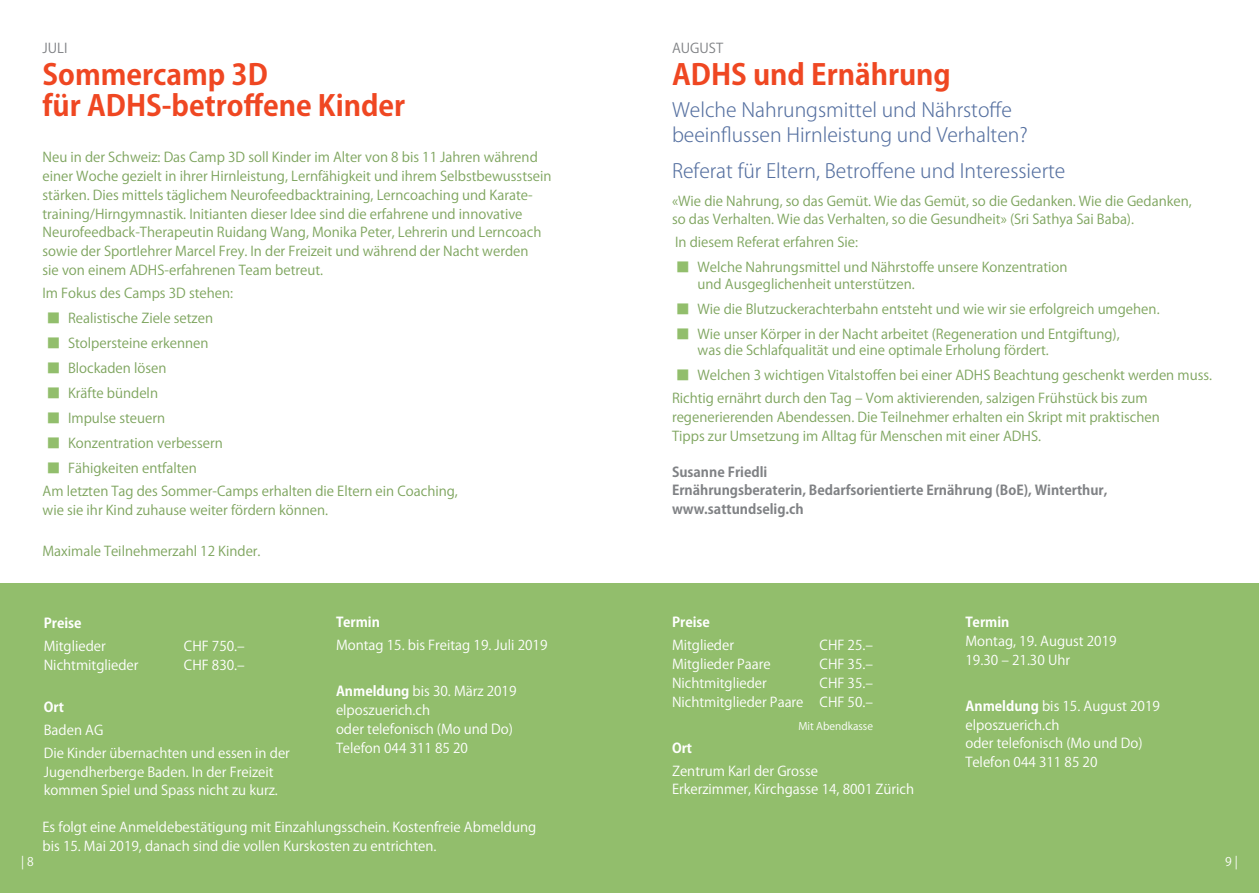
<style>
.page{position:relative;width:1259px;height:893px;background:#fff}
.page>*{position:absolute;margin:0;border:0;box-sizing:border-box;transform-origin:0 0}
.t1{font:700 28.5px/31.5px "Koz Go Pro";color:#ef4722}
.t2{font:300 19.5px/25.5px "Koz Go Pro";color:#5570a0}
.t3{font:13.5px/18.8px "Koz Go Pro";color:#7da45d}
.t4{font:13.5px/18.8px "Koz Go Pro";color:#fff}
.t5{font:700 13.5px/18.8px "Koz Go Pro";color:#808285}
.t6{font:700 13.5px "Koz Go Pro";color:#fff}
.t7{font:13.5px "Koz Go Pro";color:#808285}
.t8{font:12px "Koz Go Pro";color:#fff}
.t9{font:10.5px "Koz Go Pro";color:#fff}
.s1{color:#92be6c}
.s2{font-weight:700}
</style>
<div class="page">
<div style="left:0;top:583px;width:629px;height:310px;background:#92be6c"></div>
<div style="left:629px;top:583px;width:630px;height:310px;background:#92be6c"></div>
<p class="t7" style="left:43px;top:40px;width:26px">JULI</p>
<h1 class="t1" style="left:43px;top:60px;width:364px">Sommercamp 3D<br>für ADHS-betroffene Kinder</h1>
<p class="t3" style="left:43px;top:148px;width:510px">Neu in der Schweiz: Das Camp 3D soll Kinder im Alter von 8 bis 11 Jahren während einer Woche gezielt in ihrer Hirnleistung, Lernfähigkeit und ihrem Selbstbewusstsein stärken. Dies mittels täglichem Neurofeedbacktraining, Lerncoaching und Karate&shy;training/Hirngymnastik. Initianten dieser Idee sind die erfahrene und innovative Neurofeedback-Therapeutin Ruidang Wang, Monika Peter, Lehrerin und Lerncoach sowie der Sportlehrer Marcel Frey. In der Freizeit und während der Nacht werden<br>sie von einem ADHS-erfahrenen Team betreut.</p>
<p class="t3" style="left:43px;top:284px;width:192px">Im Fokus des Camps 3D stehen:</p>
<p class="t3" style="left:47px;top:309px;width:168px"><span class="s1">■</span> Realistische Ziele setzen</p>
<p class="t3" style="left:47px;top:334px;width:163px"><span class="s1">■</span> Stolpersteine erkennen</p>
<p class="t3" style="left:47px;top:359px;width:121px"><span class="s1">■</span> Blockaden lösen</p>
<p class="t3" style="left:47px;top:384px;width:113px"><span class="s1">■</span> Kräfte bündeln</p>
<p class="t3" style="left:47px;top:409px;width:120px"><span class="s1">■</span> Impulse steuern</p>
<p class="t3" style="left:47px;top:434px;width:178px"><span class="s1">■</span> Konzentration verbessern</p>
<p class="t3" style="left:43px;top:457px;width:417px;line-height:23px;text-indent:4px"><span class="s1">■</span> Fähigkeiten entfalten<br>Am letzten Tag des Sommer-Camps erhalten die Eltern ein Coaching,</p>
<p class="t3" style="left:43px;top:501px;width:287px">wie sie ihr Kind zuhause weiter fördern können.</p>
<p class="t3" style="left:43px;top:542px;width:219px">Maximale Teilnehmerzahl 12 Kinder.</p>
<p class="t6" style="left:44px;top:615px;width:39px">Preise</p>
<p class="t4" style="left:44px;top:637px;width:64px">Mitglieder</p>
<p class="t4" style="left:184px;top:637px;width:62px">CHF 750.–</p>
<p class="t4" style="left:44px;top:656px;width:96px">Nichtmitglieder</p>
<p class="t4" style="left:184px;top:656px;width:62px">CHF 830.–</p>
<p class="t6" style="left:44px;top:698px;width:22px">Ort</p>
<p class="t4" style="left:44px;top:719px;width:248px;line-height:23px">Baden AG<br>Die Kinder übernachten und essen in der</p>
<p class="t4" style="left:44px;top:763px;width:235px">Jugendherberge Baden. In der Freizeit kommen Spiel und Spass nicht zu kurz.</p>
<p class="t6" style="left:336px;top:614px;width:45px">Termin</p>
<p class="t4" style="left:336px;top:636px;width:213px">Montag 15. bis Freitag 19. Juli 2019</p>
<p class="t4" style="left:336px;top:682px;width:182px"><span class="s2">Anmeldung</span> bis 30. März 2019 elposzuerich.ch<br>oder telefonisch (Mo und Do)<br>Telefon 044 311 85 20</p>
<p class="t4" style="left:43px;top:818px;width:495px">Es folgt eine Anmeldebestätigung mit Einzahlungsschein. Kostenfreie Abmeldung bis 15. Mai 2019, danach sind die vollen Kurskosten zu entrichten.</p>
<p class="t7" style="left:672px;top:40px;width:53px">AUGUST</p>
<h1 class="t1" style="left:672px;top:60px;width:280px">ADHS und Ernährung</h1>
<h2 class="t2" style="left:672px;top:97px;width:357px">Welche Nahrungsmittel und Nährstoffe beeinflussen Hirnleistung und Verhalten?</h2>
<h2 class="t2" style="left:672px;top:159px;width:395px">Referat für Eltern, Betroffene und Interessierte</h2>
<p class="t3" style="left:672px;top:192px;width:521px">«Wie die Nahrung, so das Gemüt. Wie das Gemüt, so die Gedanken. Wie die Gedanken, so das Verhalten. Wie das Verhalten, so die Gesundheit» (Sri Sathya Sai Baba).</p>
<p class="t3" style="left:675px;top:233px;width:184px">In diesem Referat erfahren Sie:</p>
<p class="t3" style="left:697px;top:259px;width:371px;line-height:16.5px;text-indent:-21px"><span class="s1">■</span> Welche Nahrungsmittel und Nährstoffe unsere Konzentration und Ausgeglichenheit unterstützen.</p>
<p class="t3" style="left:676px;top:300px;width:485px"><span class="s1">■</span> Wie die Blutzuckerachterbahn entsteht und wie wir sie erfolgreich umgehen.</p>
<p class="t3" style="left:697px;top:326px;width:424px;line-height:16.5px;text-indent:-21px"><span class="s1">■</span> Wie unser Körper in der Nacht arbeitet (Regeneration und Entgiftung), was die Schlafqualität und eine optimale Erholung fördert.</p>
<p class="t3" style="left:672px;top:364px;width:541px;line-height:23px;text-indent:4px"><span class="s1">■</span> Welchen 3 wichtigen Vitalstoffen bei einer ADHS Beachtung geschenkt werden muss.<br>Richtig ernährt durch den Tag – Vom aktivierenden, salzigen Frühstück bis zum</p>
<p class="t3" style="left:672px;top:408px;width:489px">regenerierenden Abendessen. Die Teilnehmer erhalten ein Skript mit praktischen<br>Tipps zur Umsetzung im Alltag für Menschen mit einer ADHS.</p>
<p class="t5" style="left:672px;top:463px;width:437px">Susanne Friedli<br>Ernährungsberaterin, Bedarfsorientierte Ernährung (BoE), Winterthur, www.sattundselig.ch</p>
<p class="t6" style="left:672px;top:614px;width:39px">Preise</p>
<p class="t4" style="left:672px;top:636px;width:64px">Mitglieder</p>
<p class="t4" style="left:819px;top:636px;width:55px">CHF 25.–</p>
<p class="t4" style="left:672px;top:655px;width:100px">Mitglieder Paare</p>
<p class="t4" style="left:819px;top:655px;width:55px">CHF 35.–</p>
<p class="t4" style="left:672px;top:674px;width:96px">Nichtmitglieder</p>
<p class="t4" style="left:672px;top:674px;width:203px;text-align:right">CHF 35.–<br>Nichtmitglieder Paare CHF 50.–</p>
<p class="t9" style="left:798px;top:719px;width:76px">Mit Abendkasse</p>
<p class="t6" style="left:672px;top:739px;width:22px">Ort</p>
<p class="t4" style="left:672px;top:762px;width:244px">Zentrum Karl der Grosse<br>Erkerzimmer, Kirchgasse 14, 8001 Zürich</p>
<p class="t6" style="left:965px;top:614px;width:45px">Termin</p>
<p class="t4" style="left:965px;top:632px;width:153px">Montag, 19. August 2019<br>19.30 – 21.30 Uhr</p>
<p class="t4" style="left:965px;top:697px;width:196px"><span class="s2">Anmeldung</span> bis 15. August 2019 elposzuerich.ch<br>oder telefonisch (Mo und Do)<br>Telefon 044 311 85 20</p>
<p class="t8" style="left:21px;top:854px;width:14px">| 8</p>
<p class="t8" style="left:1225px;top:854px;width:14px">9 |</p>
</div>
